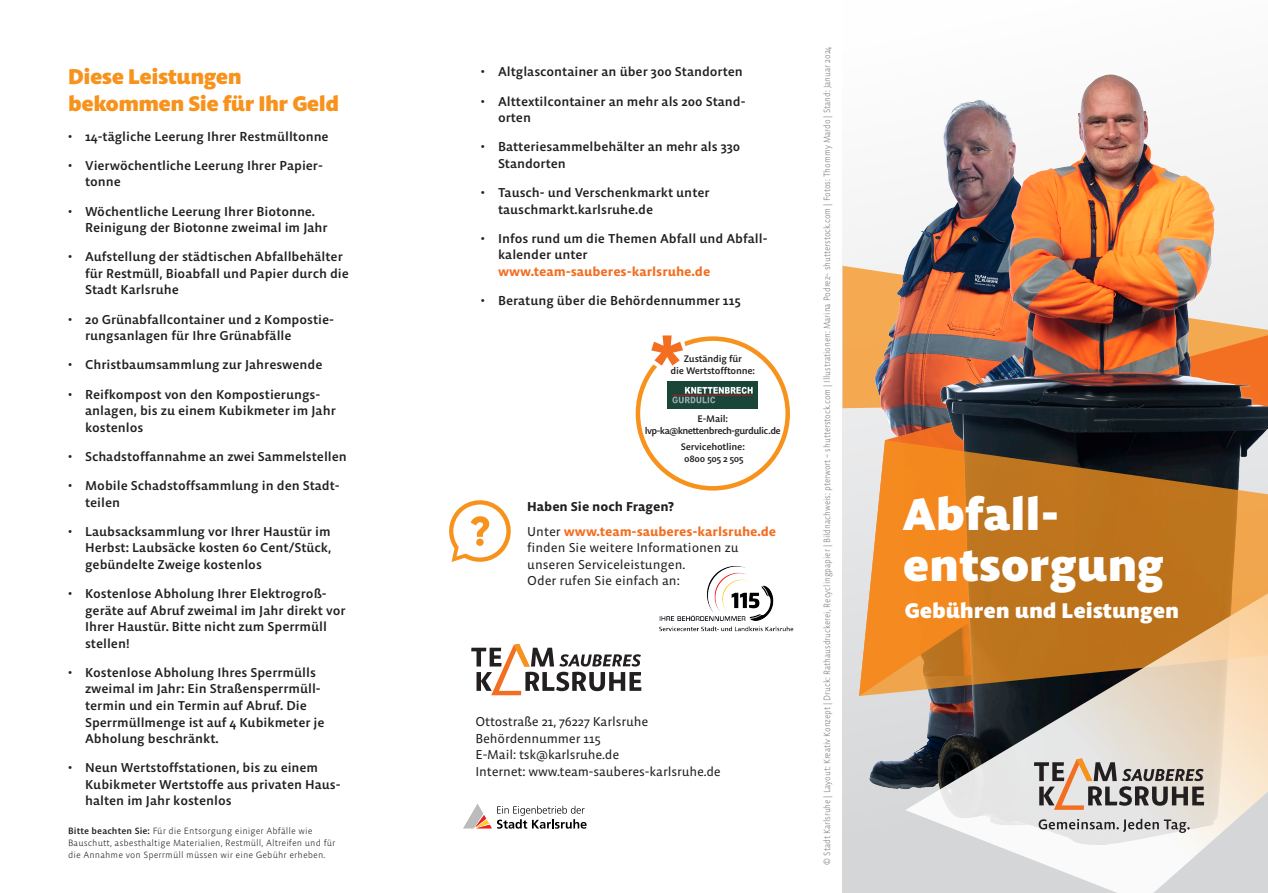
<style>
.page{position:relative;width:1268px;height:893px;background:#fff}
.page>*{position:absolute;margin:0;border:0;box-sizing:border-box;transform-origin:0 0}
.Headline_Innenseiten___A5_Orange{font:800 76.5px "Bespoke Sans Variable";color:#f36e21}
.Headline_Deckblatt___A5_Weiß{font:800 45px/51px "Bespoke Sans";color:#fff}
.Headline_Innenseiten___A5_Orange-2{font:800 21px/27px "Bespoke Sans";letter-spacing:-.02em;color:#f7931d}
.Subline_Titel_A5{font:800 21px "Bespoke Sans";color:#fff}
.t1{font:500 12.75px/16.5px "Bespoke Sans";color:#231f20}
.Fließtext_A5___Regular_8_5Pt{font:12.75px/16.5px "Bespoke Sans";letter-spacing:-.01em;color:#231f20}
.Fließtext_A5___Einleitung_Bold_8_5pt{font:700 12.75px "Bespoke Sans";color:#231f20}
.t2{font:500 9.45px "Bespoke Sans";letter-spacing:-.02em;color:#231f20}
.t3{font:500 9.45px "Bespoke Sans";letter-spacing:-.06em;color:#231f20}
.t4{font:300 9px "Bespoke Sans";color:#76787b;scale:.9 1}
.Fließtext_Condensed{font:300 9px/12px "Bespoke Sans";letter-spacing:.01em;color:#231f20}
.s1{font-weight:500}
.s2{font-weight:700;color:#f36e21}
</style>
<div class="page">
<img style="left:640px;top:214px;width:265px;height:667px">
<img style="left:859px;top:332px;width:43px;height:108px">
<img style="left:902px;top:74px;width:365px;height:802px">
<svg style="left:859px;top:440px;width:408px;height:256px;fill:#be751e"></svg>
<svg style="left:905px;top:574px;width:362px;height:319px"></svg>
<svg style="left:1038px;top:819px;width:151px;height:14px"></svg>
<svg style="left:1033px;top:758px;width:170px;height:52px"></svg>
<img style="left:648px;top:564px;width:158px;height:72px">
<svg style="left:471px;top:644px;width:170px;height:51px"></svg>
<svg style="left:449px;top:500px;width:62px;height:62px"></svg>
<svg style="left:497px;top:806px;width:89px;height:23px"></svg>
<svg style="left:463px;top:804px;width:28px;height:24px"></svg>
<div style="left:635px;top:336px;width:154px;height:155px;border:4px solid #f7931d;border-radius:50%"></div>
<svg style="left:650px;top:338px;width:35px;height:29px"></svg>
<img style="left:668px;top:381px;width:89px;height:27px">
<p class="Headline_Innenseiten___A5_Orange-2" style="left:68px;top:63px;width:272px">Diese Leistungen bekommen Sie für Ihr Geld</p>
<p class="t1" style="left:68px;top:128px;width:262px">• 14-tägliche Leerung Ihrer Restmülltonne</p>
<p class="t1" style="left:85px;top:157px;width:239px;text-indent:-17px">• Vierwöchentliche Leerung Ihrer Papier&shy;tonne</p>
<p class="t1" style="left:85px;top:203px;width:244px;text-indent:-17px">• Wöchentliche Leerung Ihrer Biotonne.<br>Reinigung der Biotonne zweimal im Jahr</p>
<p class="t1" style="left:85px;top:249px;width:265px;text-indent:-17px">• Aufstellung der städtischen Abfallbehälter für Restmüll, Bioabfall und Papier durch die<br>Stadt Karlsruhe</p>
<p class="t1" style="left:85px;top:311px;width:250px;text-indent:-17px">• 20 Grünabfallcontainer und 2 Kompostie&shy;rungsanlagen für Ihre Grünabfälle</p>
<p class="t1" style="left:68px;top:357px;width:256px">• Christbaumsammlung zur Jahreswende</p>
<p class="t1" style="left:85px;top:386px;width:252px;text-indent:-17px">• Reifkompost von den Kompostierungs&shy;anlagen, bis zu einem Kubikmeter im Jahr kostenlos</p>
<p class="t1" style="left:68px;top:448px;width:280px">• Schadstoffannahme an zwei Sammelstellen</p>
<p class="t1" style="left:85px;top:477px;width:256px;text-indent:-17px">• Mobile Schadstoffsammlung in den Stadt&shy;teilen</p>
<p class="t1" style="left:85px;top:523px;width:247px;text-align:justify;text-indent:-17px">• Laubsacksammlung vor Ihrer Haustür im Herbst: Laubsäcke kosten 60 Cent/Stück, gebündelte Zweige kostenlos</p>
<p class="t1" style="left:85px;top:585px;width:262px;text-indent:-17px">• Kostenlose Abholung Ihrer Elektrogroß&shy;geräte auf Abruf zweimal im Jahr direkt vor Ihrer Haustür. Bitte nicht zum Sperrmüll stellen!</p>
<p class="t1" style="left:85px;top:664px;width:241px;text-indent:-17px">• Kostenlose Abholung Ihres Sperrmülls zweimal im Jahr: Ein Straßensperrmüll&shy;termin und ein Termin auf Abruf. Die Sperrmüllmenge ist auf 4 Kubikmeter je Abholung beschränkt.</p>
<p class="t1" style="left:85px;top:759px;width:257px;text-indent:-17px">• Neun Wertstoffstationen, bis zu einem<br>Kubikmeter Wertstoffe aus privaten Haus&shy;halten im Jahr kostenlos</p>
<p class="Fließtext_Condensed" style="left:68px;top:825px;width:269px"><span class="s1">Bitte beachten Sie:</span> Für die Entsorgung einiger Abfälle wie<br>Bauschutt, asbesthaltige Materialien, Restmüll, Altreifen und für die Annahme von Sperrmüll müssen wir eine Gebühr erheben.</p>
<p class="t1" style="left:481px;top:64px;width:263px">• Altglascontainer an über 300 Standorten</p>
<p class="t1" style="left:498px;top:93px;width:249px;text-indent:-17px">• Alttextilcontainer an mehr als 200 Stand&shy;orten</p>
<p class="t1" style="left:498px;top:139px;width:244px;text-indent:-17px">• Batteriesammelbehälter an mehr als 330<br>Standorten</p>
<p class="t1" style="left:498px;top:184px;width:213px;text-indent:-17px">• Tausch- und Verschenkmarkt unter tauschmarkt.karlsruhe.de</p>
<p class="t1" style="left:498px;top:230px;width:271px;text-indent:-17px">• Infos rund um die Themen Abfall und Abfall&shy;kalender unter <span class="s2">www.team-sauberes-karlsruhe.de</span></p>
<p class="t1" style="left:481px;top:292px;width:261px">• Beratung über die Behördennummer 115</p>
<p class="Headline_Innenseiten___A5_Orange" style="left:649px;top:318px;width:36px">*</p>
<p class="t2" style="left:683px;top:353px;width:60px">Zuständig für</p>
<p class="t2" style="left:670px;top:365px;width:86px">die Wertstofftonne:</p>
<p class="t2" style="left:697px;top:413px;width:32px">E-Mail:</p>
<p class="t3" style="left:644px;top:425px;width:137px">lvp-ka@knettenbrech-gurdulic .de</p>
<p class="t2" style="left:680px;top:441px;width:66px">Servicehotline:</p>
<p class="t2" style="left:684px;top:453px;width:61px">0800 505 2 505</p>
<p class="Fließtext_A5___Einleitung_Bold_8_5pt" style="left:527px;top:498px;width:148px">Haben Sie noch Fragen?</p>
<p class="Fließtext_A5___Regular_8_5Pt" style="left:527px;top:523px;width:250px">Unter <span class="s2">www.team-sauberes-karlsruhe.de </span>finden Sie weitere Informationen zu unseren Serviceleistungen.<br>Oder rufen Sie einfach an:</p>
<p class="Fließtext_A5___Regular_8_5Pt" style="left:475px;top:713px;width:247px">Ottostraße 21, 76227 Karlsruhe<br>Behördennummer 115<br>E-Mail: tsk@karlsruhe.de<br>Internet: www.team-sauberes-karlsruhe.de</p>
<p class="t4" style="left:821px;top:864px;width:910px;rotate:-90deg">© Stadt Karlsruhe | Layout: Kreativ Konzept | Druck: Rathausdruckerei, Recyclingpapier | Bildnachweis: pterwort – shutterstock.com | Illustrationen: Marina Podrez– shutterstock.com | Fotos: Thommy Mardo | Stand: Januar 2024</p>
<p class="Headline_Deckblatt___A5_Weiß" style="left:902px;top:488px;width:263px">Abfall&shy;entsorgung</p>
<p class="Subline_Titel_A5" style="left:904px;top:597px;width:276px">Gebühren und Leistungen</p>
</div>
